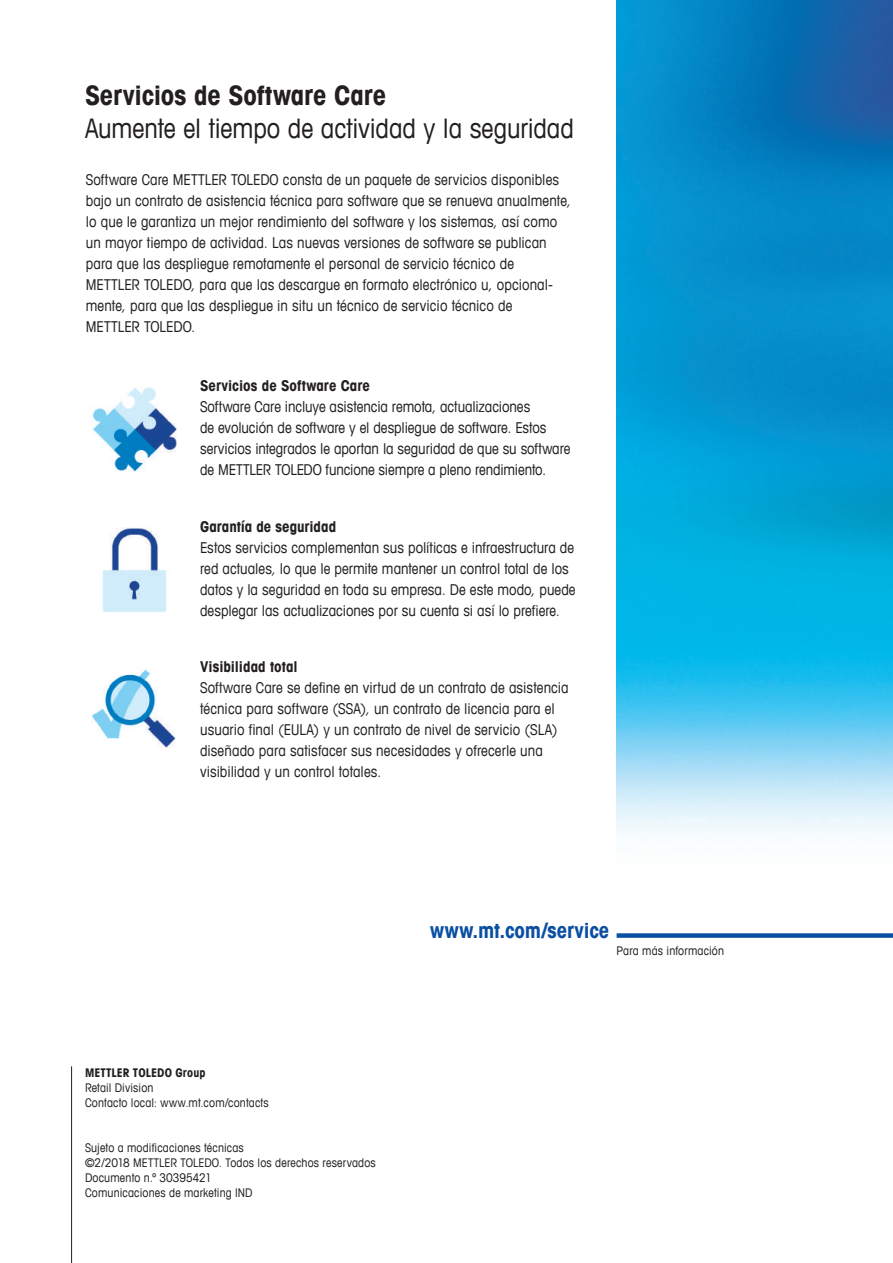
<style>
.page{position:relative;width:893px;height:1263px;background:#fff}
.page>*{position:absolute;margin:0;border:0;box-sizing:border-box;transform-origin:0 0}
.t1{font:condensed 27px "Avant Garde Com";letter-spacing:-.005em;color:#231f20}
.t2{font:700 condensed 27px "Avant Garde Com";letter-spacing:-.005em;color:#231f20}
.t3{font:700 condensed 21px "Avant Garde Com";color:#0a4fa2}
.t4{font:condensed 15px/21px "Avant Garde Com";letter-spacing:.005em;color:#231f20}
.t5{font:700 condensed 15px "Avant Garde Com";color:#231f20}
.t6{font:condensed 12px/15px "Avant Garde Com";letter-spacing:.015em;color:#231f20}
.t7{font:700 condensed 12px "Avant Garde Com";letter-spacing:.005em;color:#231f20}
</style>
<div class="page">
<hr style="left:71px;top:1066px;width:1px;height:197px;background:#231f20">
<div style="left:617px;top:933px;width:276px;height:5px;background:#0a4fa2"></div>
<img style="left:617px;top:0;width:276px;height:834px">
<img style="left:93px;top:387px;width:84px;height:85px">
<img style="left:102px;top:527px;width:65px;height:85px">
<img style="left:91px;top:669px;width:85px;height:79px">
<h1 class="t2" style="left:85px;top:78px;width:303px">Servicios de Software Care</h1>
<h1 class="t1" style="left:85px;top:111px;width:490px">Aumente el tiempo de actividad y la seguridad</h1>
<p class="t4" style="left:86px;top:169px;width:487px">Software Care METTLER TOLEDO consta de un paquete de servicios disponibles bajo un contrato de asistencia técnica para software que se renueva anualmente, lo que le garantiza un mejor rendimiento del software y los sistemas, así como un mayor tiempo de actividad. Las nuevas versiones de software se publican para que las despliegue remotamente el personal de servicio técnico de METTLER TOLEDO, para que las descargue en formato electrónico u, opcional&shy;mente, para que las despliegue in situ un técnico de servicio técnico de<br>METTLER TOLEDO.</p>
<p class="t5" style="left:200px;top:376px;width:172px">Servicios de Software Care</p>
<p class="t4" style="left:200px;top:396px;width:372px">Software Care incluye asistencia remota, actualizaciones<br>de evolución de software y el despliegue de software. Estos servicios integrados le aportan la seguridad de que su software de METTLER TOLEDO funcione siempre a pleno rendimiento.</p>
<p class="t5" style="left:200px;top:517px;width:138px">Garantía de seguridad</p>
<p class="t4" style="left:200px;top:537px;width:377px">Estos servicios complementan sus políticas e infraestructura de red actuales, lo que le permite mantener un control total de los datos y la seguridad en toda su empresa. De este modo, puede desplegar las actualizaciones por su cuenta si así lo prefiere.</p>
<p class="t5" style="left:200px;top:657px;width:99px">Visibilidad total</p>
<p class="t4" style="left:200px;top:677px;width:370px">Software Care se define en virtud de un contrato de asistencia técnica para software (SSA), un contrato de licencia para el usuario final (EULA) y un contrato de nivel de servicio (SLA) diseñado para satisfacer sus necesidades y ofrecerle una visibilidad y un control totales.</p>
<p class="t7" style="left:85px;top:1065px;width:122px">METTLER TOLEDO Group</p>
<p class="t6" style="left:85px;top:1080px;width:185px">Retail Division<br>Contacto local: www.mt.com/contacts</p>
<p class="t6" style="left:85px;top:1140px;width:292px">Sujeto a modificaciones técnicas<br>©2/2018 METTLER TOLEDO. Todos los derechos reservados Documento n.º 30395421<br>Comunicaciones de marketing IND</p>
<h2 class="t3" style="left:430px;top:917px;width:181px">www.mt.com/service</h2>
<p class="t6" style="left:617px;top:943px;width:109px">Para más información</p>
</div>
